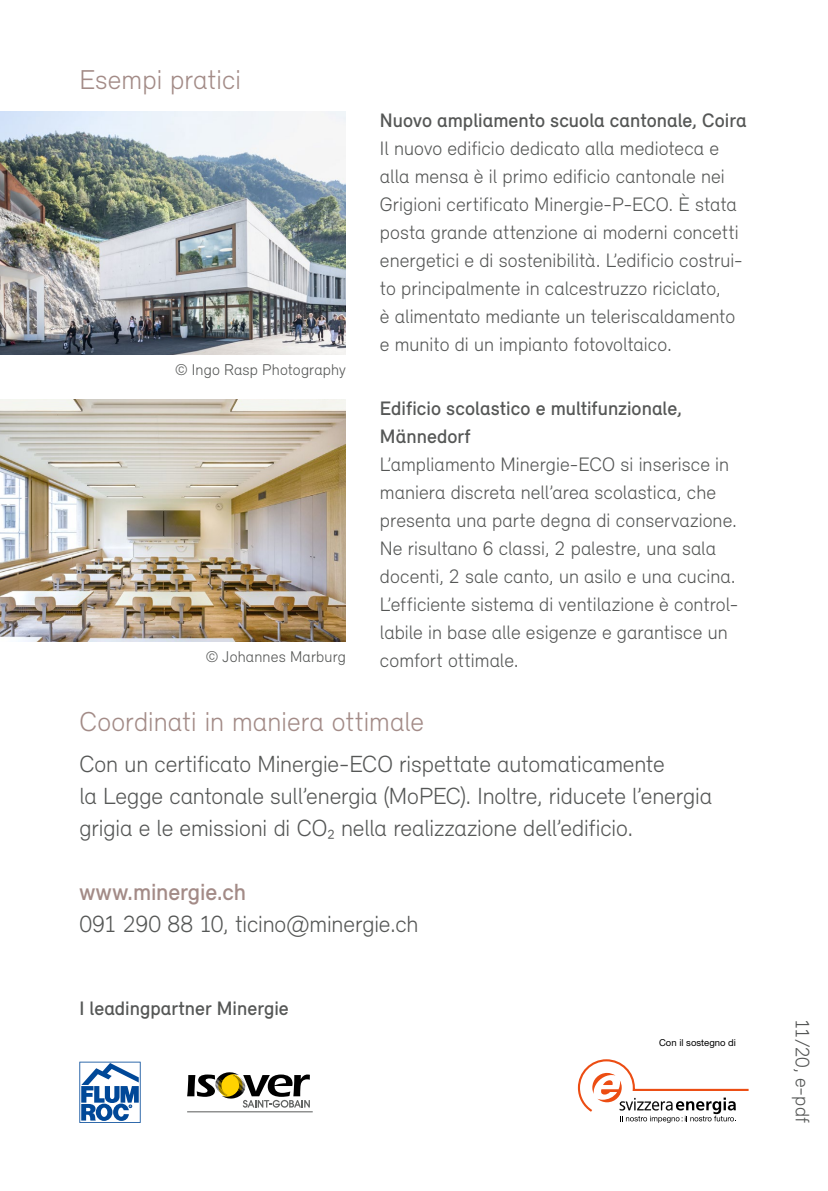
<style>
.page{position:relative;width:828px;height:1191px;background:#fff}
.page>*{position:absolute;margin:0;border:0;box-sizing:border-box;transform-origin:0 0}
.t1{font:300 28px "Relevant";color:#a38b87}
.t2{font:300 24px/32px "Relevant";letter-spacing:-.01em;color:#555756}
.t3{font:500 24px "Relevant";letter-spacing:-.005em;color:#a38b87}
.t4{font:300 20px/28px "Relevant";color:#555756}
.t5{font:500 20px/28px "Relevant";color:#555756}
.t6{font:300 16px "Relevant";letter-spacing:.01em;color:#555756}
.t7{font:9.6px "Helvetica Neue LT Std";color:#000}
</style>
<div class="page">
<hr style="left:187px;top:1111px;width:126px;height:1px;background:#626463">
<svg style="left:187px;top:1072px;width:123px;height:35px"></svg>
<svg style="left:79px;top:1061px;width:62px;height:62px"></svg>
<img style="left:0;top:399px;width:346px;height:243px">
<img style="left:0;top:112px;width:346px;height:242px">
<svg style="left:578px;top:1059px;width:170px;height:64px"></svg>
<h1 class="t1" style="left:79px;top:63px;width:163px">Esempi pratici</h1>
<p class="t6" style="left:175px;top:360px;width:172px">© Ingo Rasp Photography</p>
<p class="t6" style="left:206px;top:647px;width:142px">© Johannes Marburg</p>
<p class="t5" style="left:380px;top:106px;width:368px">Nuovo ampliamento scuola cantonale, Coira</p>
<p class="t4" style="left:380px;top:134px;width:365px">Il nuovo edificio dedicato alla medioteca e alla mensa è il primo edificio cantonale nei Grigioni certificato Minergie-P-ECO. È stata posta grande attenzione ai moderni concetti energetici e di sostenibilità. L’edificio costrui&shy;to principalmente in calcestruzzo riciclato,<br>è alimentato mediante un teleriscaldamento e munito di un impianto fotovoltaico.</p>
<p class="t5" style="left:380px;top:393px;width:303px">Edificio scolastico e multifunzionale,<br>Männedorf</p>
<p class="t4" style="left:380px;top:449px;width:360px">L’ampliamento Minergie-ECO si inserisce in maniera discreta nell’area scolastica, che presenta una parte degna di conservazione.<br>Ne risultano 6 classi, 2 palestre, una sala docenti, 2 sale canto, un asilo e una cucina.<br>L’efficiente sistema di ventilazione è control&shy;labile in base alle esigenze e garantisce un comfort ottimale.</p>
<h1 class="t1" style="left:79px;top:704px;width:346px">Coordinati in maniera ottimale</h1>
<p class="t2" style="left:79px;top:747px;width:634px">Con un certificato Minergie-ECO rispettate automaticamente<br>la Legge cantonale sull’energia (MoPEC). Inoltre, riducete l’energia grigia e le emissioni di CO₂ nella realizzazione dell’edificio.</p>
<p class="t3" style="left:79px;top:877px;width:168px">www.minergie.ch</p>
<p class="t2" style="left:79px;top:907px;width:341px">091 290 88 10, ticino@minergie.ch</p>
<p class="t5" style="left:79px;top:994px;width:211px">I leadingpartner Minergie</p>
<p class="t7" style="left:659px;top:1036px;width:78px">Con il sostegno di</p>
<p class="t4" style="left:817px;top:1018px;width:106px;rotate:90deg">11/20, e-pdf</p>
</div>
